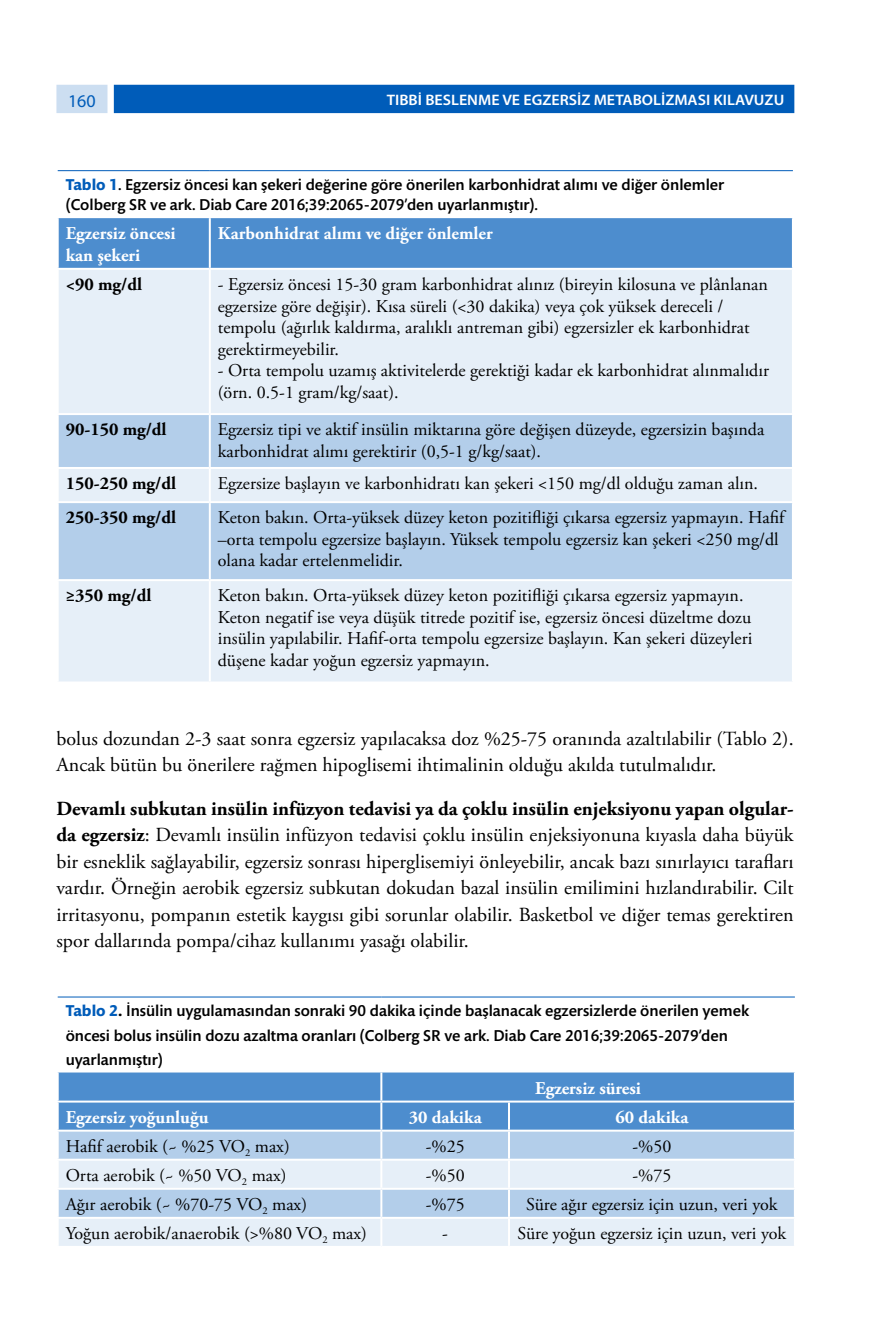
<style>
.page{position:relative;width:879px;height:1333px;background:#fff}
.page>*{position:absolute;margin:0;border:0;box-sizing:border-box;transform-origin:0 0}
.t1{font:20px/26.4px "Adobe Garamond Pro";color:#000}
.t2{font:18px/21.6px "Adobe Garamond Pro";color:#000}
.t3{font:700 18px/21.6px "Adobe Garamond Pro";color:#fff}
.t4{font:700 18px "Adobe Garamond Pro";color:#000}
.t5{font:18px "Myriad Pro";color:#005cb9}
.t6{font:500 16px/24px "Mundo Sans Std";color:#000}
.t7{font:600 15.2px "Myriad Pro";color:#fff;scale:1.05 1}
.s1{font-weight:700;color:#005cb9}
.s2{font-weight:700}
</style>
<div class="page">
<div style="left:114px;top:85px;width:680px;height:28px;background:#005cb9"></div>
<div style="left:56px;top:85px;width:51px;height:28px;background:#ccdef1"></div>
<div style="left:59px;top:218px;width:733px;height:50px;background:#4d8dce"></div>
<div style="left:59px;top:270px;width:733px;height:411px;background:#e6eff8"></div>
<svg style="left:59px;top:415px;width:733px;height:164px;fill:#b3ceea"></svg>
<hr style="left:58px;top:170px;width:152px;height:1px;background:#005cb9">
<hr style="left:210px;top:170px;width:583px;height:1px;background:#005cb9">
<hr style="left:209px;top:218px;width:2px;height:50px;background:#fff">
<hr style="left:209px;top:270px;width:2px;height:143px;background:#fff">
<hr style="left:57px;top:413px;width:153px;height:2px;background:#fff">
<hr style="left:210px;top:413px;width:584px;height:2px;background:#fff">
<hr style="left:209px;top:415px;width:2px;height:52px;background:#fff">
<hr style="left:57px;top:467px;width:153px;height:2px;background:#fff">
<hr style="left:210px;top:467px;width:584px;height:2px;background:#fff">
<hr style="left:209px;top:469px;width:2px;height:32px;background:#fff">
<hr style="left:57px;top:501px;width:153px;height:2px;background:#fff">
<hr style="left:210px;top:501px;width:584px;height:2px;background:#fff">
<hr style="left:209px;top:503px;width:2px;height:76px;background:#fff">
<hr style="left:57px;top:579px;width:153px;height:2px;background:#fff">
<hr style="left:210px;top:579px;width:584px;height:2px;background:#fff">
<hr style="left:209px;top:581px;width:2px;height:100px;background:#fff">
<div style="left:59px;top:1072px;width:735px;height:57px;background:#4d8dce"></div>
<div style="left:59px;top:1131px;width:735px;height:27px;background:#b3ceea"></div>
<svg style="left:59px;top:1161px;width:735px;height:84px;fill:#e6eff8"></svg>
<hr style="left:58px;top:996px;width:323px;height:1px;background:#005cb9">
<hr style="left:381px;top:996px;width:128px;height:1px;background:#005cb9">
<hr style="left:509px;top:996px;width:286px;height:1px;background:#005cb9">
<hr style="left:380px;top:1072px;width:2px;height:28px;background:#fff">
<hr style="left:57px;top:1100px;width:324px;height:2px;background:#fff">
<hr style="left:381px;top:1100px;width:128px;height:2px;background:#fff">
<hr style="left:380px;top:1102px;width:2px;height:27px;background:#fff">
<hr style="left:509px;top:1100px;width:287px;height:2px;background:#fff">
<hr style="left:508px;top:1102px;width:2px;height:27px;background:#fff">
<hr style="left:380px;top:1131px;width:2px;height:27px;background:#fff">
<hr style="left:508px;top:1131px;width:2px;height:27px;background:#fff">
<hr style="left:380px;top:1160px;width:2px;height:27px;background:#fff">
<hr style="left:508px;top:1160px;width:2px;height:27px;background:#fff">
<hr style="left:57px;top:1187px;width:324px;height:2px;background:#fff">
<hr style="left:381px;top:1187px;width:128px;height:2px;background:#fff">
<hr style="left:380px;top:1189px;width:2px;height:27px;background:#fff">
<hr style="left:509px;top:1187px;width:287px;height:2px;background:#fff">
<hr style="left:508px;top:1189px;width:2px;height:27px;background:#fff">
<hr style="left:57px;top:1216px;width:324px;height:2px;background:#fff">
<hr style="left:381px;top:1216px;width:128px;height:2px;background:#fff">
<hr style="left:380px;top:1218px;width:2px;height:27px;background:#fff">
<hr style="left:509px;top:1216px;width:287px;height:2px;background:#fff">
<hr style="left:508px;top:1218px;width:2px;height:27px;background:#fff">
<p class="t5" style="left:68px;top:89px;width:29px">160</p>
<p class="t7" style="left:387px;top:90px;width:380px">TIBBİ BESLENME VE EGZERSİZ METABOLİZMASI KILAVUZU</p>
<p class="t6" style="left:66px;top:175px;width:660px;line-height:20px"><span class="s1">Tablo 1</span>. Egzersiz öncesi kan şekeri değerine göre önerilen karbonhidrat alımı ve diğer önlemler (Colberg SR ve ark. Diab Care 2016;39:2065-2079’den uyarlanmıştır).</p>
<p class="t3" style="left:66px;top:223px;width:111px">Egzersiz öncesi kan şekeri</p>
<p class="t3" style="left:218px;top:223px;width:277px">Karbonhidrat alımı ve diğer önlemler</p>
<p class="t4" style="left:66px;top:274px;width:78px">&lt;90 mg/dl</p>
<p class="t2" style="left:218px;top:274px;width:552px">- Egzersiz öncesi 15-30 gram karbonhidrat alınız (bireyin kilosuna ve plânlanan egzersize göre değişir). Kısa süreli (&lt;30 dakika) veya çok yüksek dereceli / tempolu (ağırlık kaldırma, aralıklı antreman gibi) egzersizler ek karbonhidrat gerektirmeyebilir.</p>
<p class="t2" style="left:218px;top:360px;width:553px">- Orta tempolu uzamış aktivitelerde gerektiği kadar ek karbonhidrat alınmalıdır (örn. 0.5-1 gram/kg/saat).</p>
<p class="t4" style="left:66px;top:419px;width:102px">90-150 mg/dl</p>
<p class="t2" style="left:218px;top:419px;width:548px">Egzersiz tipi ve aktif insülin miktarına göre değişen düzeyde, egzersizin başında karbonhidrat alımı gerektirir (0,5-1 g/kg/saat).</p>
<p class="t4" style="left:66px;top:473px;width:112px">150-250 mg/dl</p>
<p class="t2" style="left:218px;top:473px;width:542px">Egzersize başlayın ve karbonhidratı kan şekeri &lt;150 mg/dl olduğu zaman alın.</p>
<p class="t4" style="left:66px;top:507px;width:112px">250-350 mg/dl</p>
<p class="t2" style="left:218px;top:507px;width:568px">Keton bakın. Orta-yüksek düzey keton pozitifliği çıkarsa egzersiz yapmayın. Hafif –orta tempolu egzersize başlayın. Yüksek tempolu egzersiz kan şekeri &lt;250 mg/dl olana kadar ertelenmelidir.</p>
<p class="t4" style="left:66px;top:585px;width:87px">≥350 mg/dl</p>
<p class="t2" style="left:218px;top:585px;width:536px">Keton bakın. Orta-yüksek düzey keton pozitifliği çıkarsa egzersiz yapmayın.<br>Keton negatif ise veya düşük titrede pozitif ise, egzersiz öncesi düzeltme dozu insülin yapılabilir. Hafif-orta tempolu egzersize başlayın. Kan şekeri düzeyleri düşene kadar yoğun egzersiz yapmayın.</p>
<p class="t1" style="left:56px;top:726px;width:738px">bolus dozundan 2-3 saat sonra egzersiz yapılacaksa doz %25-75 oranında azaltılabilir (Tablo 2).<br>Ancak bütün bu önerilere rağmen hipoglisemi ihtimalinin olduğu akılda tutulmalıdır.</p>
<p class="t1" style="left:56px;top:796px;width:739px;text-align:justify"><span class="s2">Devamlı subkutan insülin infüzyon tedavisi ya da çoklu insülin enjeksiyonu yapan olgular&shy;da egzersiz</span>: Devamlı insülin infüzyon tedavisi çoklu insülin enjeksiyonuna kıyasla daha büyük bir esneklik sağlayabilir, egzersiz sonrası hiperglisemiyi önleyebilir, ancak bazı sınırlayıcı tarafları vardır. Örneğin aerobik egzersiz subkutan dokudan bazal insülin emilimini hızlandırabilir. Cilt irritasyonu, pompanın estetik kaygısı gibi sorunlar olabilir. Basketbol ve diğer temas gerektiren spor dallarında pompa/cihaz kullanımı yasağı olabilir.</p>
<p class="t6" style="left:66px;top:999px;width:685px"><span class="s1">Tablo 2</span><span class="s2">.</span> İnsülin uygulamasından sonraki 90 dakika içinde başlanacak egzersizlerde önerilen yemek öncesi bolus insülin dozu azaltma oranları (Colberg SR ve ark. Diab Care 2016;39:2065-2079’den uyarlanmıştır)</p>
<p class="t3" style="left:535px;top:1077px;width:107px">Egzersiz süresi</p>
<p class="t3" style="left:66px;top:1106px;width:144px">Egzersiz yoğunluğu</p>
<p class="t3" style="left:409px;top:1106px;width:74px">30 dakika</p>
<p class="t3" style="left:615px;top:1106px;width:74px">60 dakika</p>
<p class="t2" style="left:66px;top:1135px;width:226px">Hafif aerobik (~ %25 VO<sub>2</sub> max)</p>
<p class="t2" style="left:426px;top:1135px;width:40px">-%25</p>
<p class="t2" style="left:632px;top:1135px;width:40px">-%50</p>
<p class="t2" style="left:66px;top:1164px;width:222px">Orta aerobik (~ %50 VO<sub>2</sub> max)</p>
<p class="t2" style="left:426px;top:1164px;width:40px">-%50</p>
<p class="t2" style="left:632px;top:1164px;width:40px">-%75</p>
<p class="t2" style="left:66px;top:1193px;width:243px">Ağır aerobik (~ %70-75 VO<sub>2</sub> max)</p>
<p class="t2" style="left:426px;top:1193px;width:40px">-%75</p>
<p class="t2" style="left:526px;top:1193px;width:253px">Süre ağır egzersiz için uzun, veri yok</p>
<p class="t2" style="left:66px;top:1222px;width:303px">Yoğun aerobik/anaerobik (&gt;%80 VO<sub>2</sub> max)</p>
<p class="t2" style="left:442px;top:1222px;width:7px">-</p>
<p class="t2" style="left:517px;top:1222px;width:270px">Süre yoğun egzersiz için uzun, veri yok</p>
</div>
